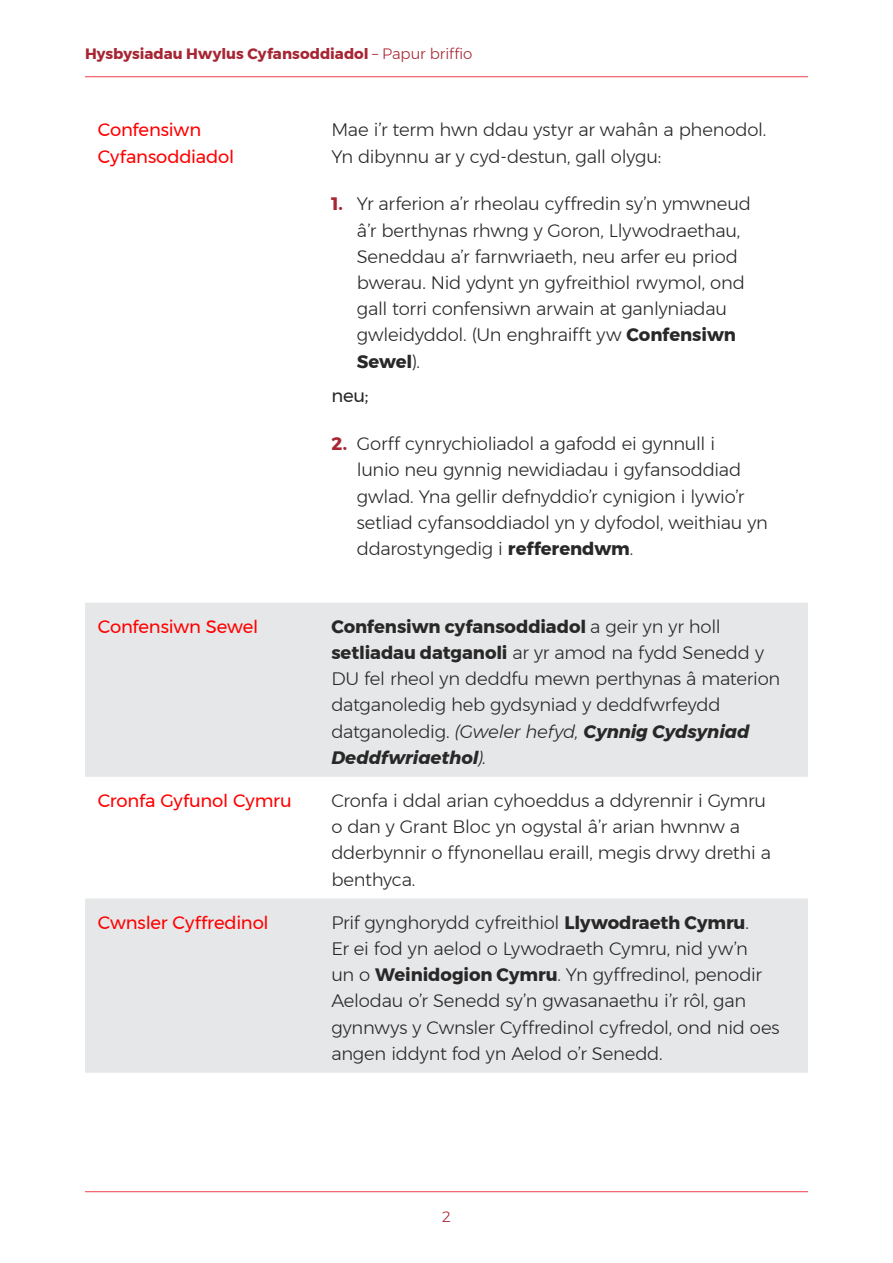
<style>
.page{position:relative;width:893px;height:1263px;background:#fff}
.page>*{position:absolute;margin:0;border:0;box-sizing:border-box;transform-origin:0 0}
.t1{font:300 18px/26.2px "Montserrat";letter-spacing:-.015em;color:#292829}
.t2{font:18px/26.2px "Montserrat";letter-spacing:-.01em;color:#f00}
.t3{font:18px "Montserrat";color:#292829}
.t4{font:700 15px "Montserrat";color:#a72634}
.t5{font:300 15px "Montserrat";color:#a72634}
.s1{font-weight:300}
.s2{font-weight:700;color:#a72634}
.s3{font-weight:700}
.s4{font-style:italic}
.s5{font-weight:700;font-style:italic}
</style>
<div class="page">
<hr style="left:85px;top:1191px;width:723px;height:1px;background:#ef404a">
<hr style="left:85px;top:76px;width:723px;height:1px;background:#ef404a">
<svg style="left:85px;top:603px;width:723px;height:470px;fill:#e6e7e8"></svg>
<p class="t4" style="left:85px;top:42px;width:389px">Hysbysiadau Hwylus Cyfansoddiadol <span class="s1">– Papur briffio</span></p>
<p class="t2" style="left:98px;top:117px;width:138px">Confensiwn<br>Cyfansoddiadol</p>
<p class="t1" style="left:331px;top:117px;width:437px">Mae i’r term hwn ddau ystyr ar wahân a phenodol.<br>Yn dibynnu ar y cyd-destun, gall olygu:</p>
<p class="t1" style="left:357px;top:190px;width:396px;text-indent:-26px"><span class="s2">1.</span> Yr arferion a’r rheolau cyffredin sy’n ymwneud â’r berthynas rhwng y Goron, Llywodraethau, Seneddau a’r farnwriaeth, neu arfer eu priod bwerau. Nid ydynt yn gyfreithiol rwymol, ond gall torri confensiwn arwain at ganlyniadau gwleidyddol. (Un enghraifft yw <span class="s3">Confensiwn Sewel</span>).</p>
<p class="t3" style="left:331px;top:382px;width:39px">neu;</p>
<p class="t1" style="left:357px;top:430px;width:413px;text-indent:-26px"><span class="s2">2.</span> Gorff cynrychioliadol a gafodd ei gynnull i<br>lunio neu gynnig newidiadau i gyfansoddiad gwlad. Yna gellir defnyddio’r cynigion i lywio’r setliad cyfansoddiadol yn y dyfodol, weithiau yn ddarostyngedig i <span class="s3">refferendwm</span>.</p>
<p class="t2" style="left:98px;top:613px;width:162px">Confensiwn Sewel</p>
<p class="t1" style="left:331px;top:613px;width:450px"><span class="s3">Confensiwn cyfansoddiadol</span> a geir yn yr holl <span class="s3">setliadau datganoli</span> ar yr amod na fydd Senedd y DU fel rheol yn deddfu mewn perthynas â materion datganoledig heb gydsyniad y deddfwrfeydd datganoledig. <span class="s4">(Gweler hefyd,</span> <span class="s5">Cynnig Cydsyniad Deddfwriaethol</span><span class="s4">).</span></p>
<p class="t2" style="left:98px;top:787px;width:195px">Cronfa Gyfunol Cymru</p>
<p class="t1" style="left:331px;top:787px;width:441px">Cronfa i ddal arian cyhoeddus a ddyrennir i Gymru o dan y Grant Bloc yn ogystal â’r arian hwnnw a dderbynnir o ffynonellau eraill, megis drwy drethi a benthyca.</p>
<p class="t2" style="left:98px;top:909px;width:172px">Cwnsler Cyffredinol</p>
<p class="t1" style="left:331px;top:909px;width:450px">Prif gynghorydd cyfreithiol <span class="s3">Llywodraeth Cymru</span>.<br>Er ei fod yn aelod o Lywodraeth Cymru, nid yw’n<br>un o <span class="s3">Weinidogion Cymru</span>. Yn gyffredinol, penodir Aelodau o’r Senedd sy’n gwasanaethu i’r rôl, gan gynnwys y Cwnsler Cyffredinol cyfredol, ond nid oes angen iddynt fod yn Aelod o’r Senedd.</p>
<p class="t5" style="left:442px;top:1206px;width:10px">2</p>
</div>
